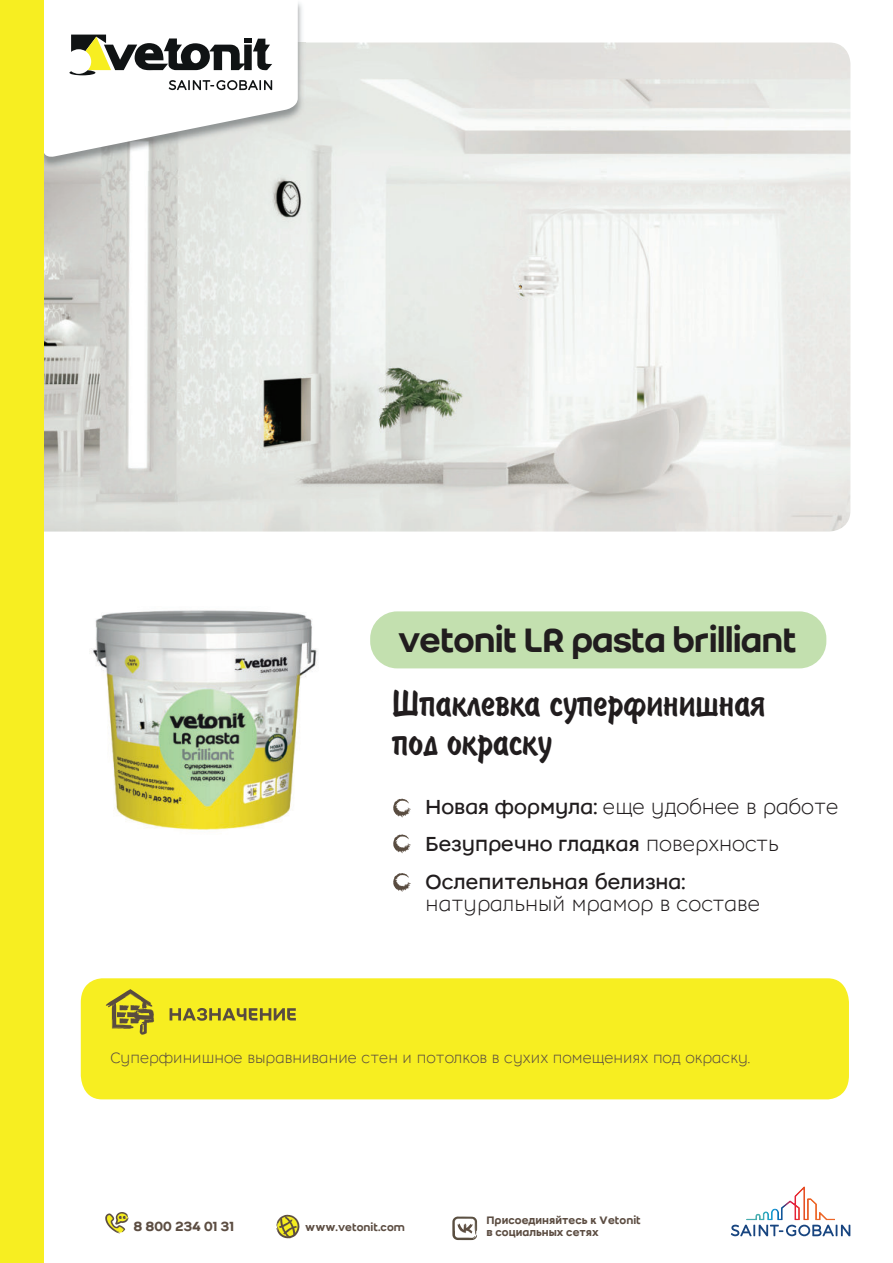
<style>
.page{position:relative;width:893px;height:1263px;background:#fff}
.page>*{position:absolute;margin:0;border:0;box-sizing:border-box;transform-origin:0 0}
.t1{font:39px/39px "SPSL Brush";color:#211d1e}
.t2{font:500 37.5px "Weber";letter-spacing:-.025em;color:#211d1e}
.t3{font:22.5px/37.5px "Weber";color:#211d1e}
.t4{font:300 22.5px "Weber";color:#211d1e}
.t5{font:300 16.5px "Weber";color:#594c40}
.t6{font:500 14.7px "Weber";color:#5c4d42}
.t7{font:500 12px/12px "Weber";color:#5c4d42}
.s1{font-weight:300}
</style>
<div class="page">
<img style="left:43px;top:43px;width:807px;height:488px">
<div style="left:81px;top:978px;width:768px;height:121px;background:#f7ee21"></div>
<svg style="left:170px;top:1008px;width:126px;height:13px"></svg>
<svg style="left:106px;top:989px;width:48px;height:46px"></svg>
<svg style="left:393px;top:799px;width:18px;height:19px"></svg>
<svg style="left:393px;top:834px;width:18px;height:19px"></svg>
<svg style="left:393px;top:873px;width:18px;height:19px"></svg>
<div style="left:370px;top:611px;width:456px;height:57px;background:#c3e0af;border-radius:27px"></div>
<img style="left:43px;top:43px;width:263px;height:128px">
<svg style="left:43px;top:0;width:255px;height:159px"></svg>
<div style="left:0;top:0;width:43px;height:1263px;background:#f7ee21"></div>
<svg style="left:731px;top:1186px;width:119px;height:50px"></svg>
<img style="left:91px;top:610px;width:227px;height:220px">
<svg style="left:105px;top:1212px;width:23px;height:21px"></svg>
<svg style="left:276px;top:1215px;width:24px;height:23px"></svg>
<svg style="left:452px;top:1216px;width:25px;height:24px"></svg>
<h2 class="t2" style="left:398px;top:624px;width:400px">vetonit LR pasta brilliant</h2>
<h1 class="t1" style="left:393px;top:688px;width:374px">Шпаклевка суперфинишная под окраску</h1>
<p class="t3" style="left:426px;top:788px;width:415px">Новая формула: <span class="s1">еще удобнее в работе<br></span>Безупречно гладкая <span class="s1">поверхность<br></span>Ослепительная белизна:</p>
<p class="t4" style="left:426px;top:892px;width:336px">натуральный мрамор в составе</p>
<p class="t5" style="left:111px;top:1049px;width:641px">Суперфинишное выравнивание стен и потолков в сухих помещениях под окраску.</p>
<p class="t6" style="left:133px;top:1221px;width:102px">8 800 234 01 31</p>
<p class="t7" style="left:305px;top:1221px;width:101px">www.vetonit.com</p>
<p class="t7" style="left:487px;top:1214px;width:156px">Присоединяйтесь к Vetonit в социальных сетях</p>
</div>
